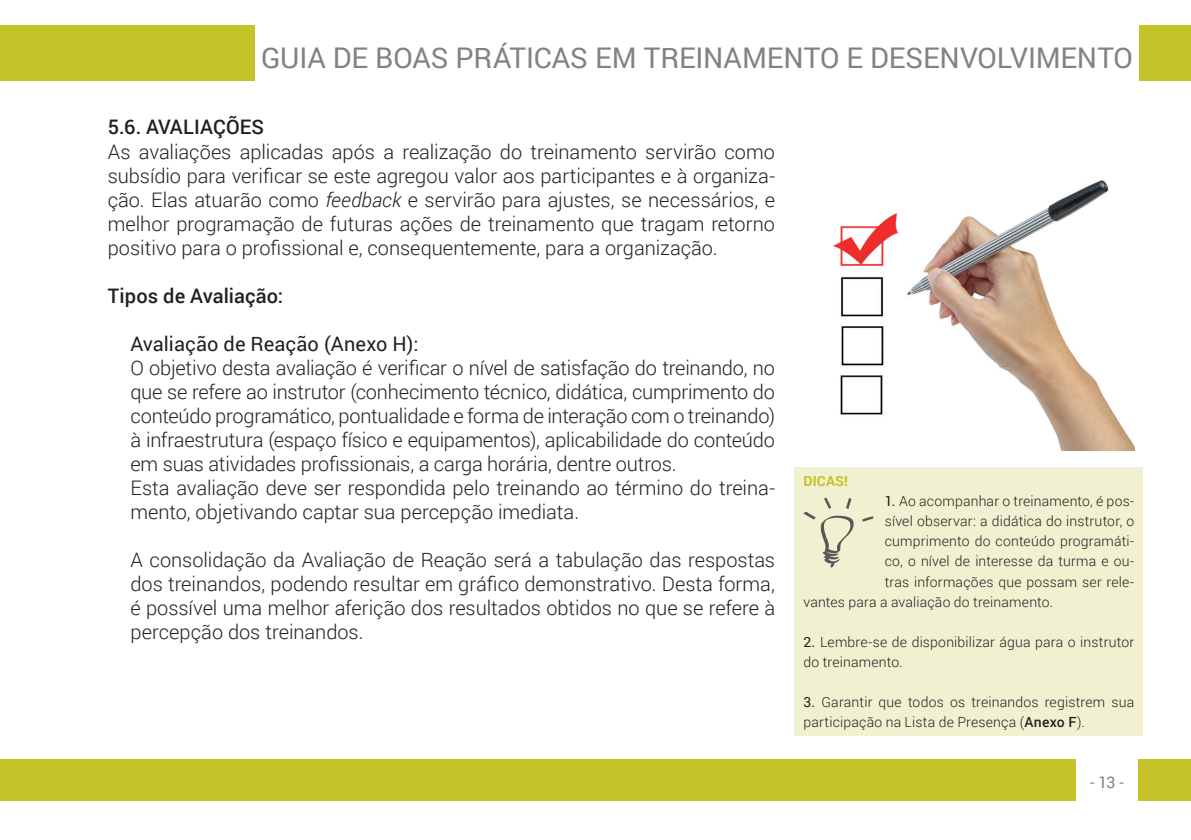
<style>
.page{position:relative;width:1191px;height:840px;background:#fff}
.page>*{position:absolute;margin:0;border:0;box-sizing:border-box;transform-origin:0 0}
.t1{font:28.4px "Roboto";letter-spacing:-.005em;color:#808285}
.t2{font:300 20px/24px "Roboto";letter-spacing:-.01em;color:#231f20;text-align:justify}
.t3{font:500 20px "Roboto";letter-spacing:.005em;color:#231f20}
.t4{font:20px "Roboto";letter-spacing:.005em;color:#231f20}
.t5{font:16px "Roboto";color:#808285}
.t6{font:300 14px/20px "Roboto";letter-spacing:.015em;color:#231f20}
.t7{font:700 14px "Roboto";letter-spacing:.01em;color:#c4c327}
.s1{font-style:italic}
.s2{font-weight:400}
.s3{font-weight:500}
</style>
<div class="page">
<div style="left:0;top:758px;width:1076px;height:41px;background:#c4c327"></div>
<div style="left:1138px;top:758px;width:53px;height:41px;background:#c4c327"></div>
<div style="left:0;top:26px;width:255px;height:55px;background:#c4c327"></div>
<div style="left:1139px;top:26px;width:52px;height:55px;background:#c4c327"></div>
<div style="left:794px;top:467px;width:348px;height:269px;background:#f1f1d2"></div>
<img style="left:833px;top:180px;width:301px;height:270px">
<svg style="left:803px;top:497px;width:51px;height:70px"></svg>
<svg style="left:862px;top:516px;width:11px;height:5px"></svg>
<h1 class="t1" style="left:261px;top:38px;width:873px">GUIA DE BOAS PRÁTICAS EM TREINAMENTO E DESENVOLVIMENTO</h1>
<p class="t3" style="left:108px;top:113px;width:158px">5.6. AVALIAÇÕES</p>
<p class="t2" style="left:108px;top:139px;width:669px">As avaliações aplicadas após a realização do treinamento servirão como subsídio para verificar se este agregou valor aos participantes e à organiza&shy;ção. Elas atuarão como <span class="s1">feedback</span> e servirão para ajustes, se necessários, e melhor programação de futuras ações de treinamento que tragam retorno positivo para o profissional e, consequentemente, para a organização.</p>
<p class="t3" style="left:108px;top:281px;width:177px">Tipos de Avaliação:</p>
<p class="t4" style="left:130px;top:329px;width:289px">Avaliação de Reação (Anexo H):</p>
<p class="t2" style="left:130px;top:355px;width:646px;text-align:left">O objetivo desta avaliação é verificar o nível de satisfação do treinando, no que se refere ao instrutor (conhecimento técnico, didática, cumprimento do conteúdo programático, pontualidade e forma de interação com o treinando) à infraestrutura (espaço físico e equipamentos), aplicabilidade do conteúdo em suas atividades profissionais, a carga horária, dentre outros.<br>Esta avaliação deve ser respondida pelo treinando ao término do treina&shy;mento, objetivando captar sua percepção imediata.</p>
<p class="t2" style="left:130px;top:547px;width:646px">A consolidação da Avaliação de Reação será a tabulação das respostas dos treinandos, podendo resultar em gráfico demonstrativo. Desta forma, é possível uma melhor aferição dos resultados obtidos no que se refere à percepção dos treinandos.</p>
<p class="t7" style="left:803px;top:471px;width:46px">DICAS!</p>
<p class="t6" style="left:884px;top:490px;width:251px"><span class="s2">1.</span> Ao acompanhar o treinamento, é pos-</p>
<p class="t6" style="left:884px;top:510px;width:251px">sível observar: a didática do instrutor, o</p>
<p class="t6" style="left:884px;top:530px;width:251px">cumprimento do conteúdo programáti-</p>
<p class="t6" style="left:884px;top:550px;width:251px">co, o nível de interesse da turma e ou-</p>
<p class="t6" style="left:884px;top:570px;width:251px">tras informações que possam ser rele-</p>
<p class="t6" style="left:803px;top:590px;width:251px">vantes para a avaliação do treinamento.</p>
<p class="t6" style="left:803px;top:630px;width:332px"><span class="s2">2.</span> Lembre-se de disponibilizar água para o instrutor do treinamento.</p>
<p class="t6" style="left:803px;top:690px;width:332px"><span class="s2">3.</span> Garantir que todos os treinandos registrem sua participação na Lista de Presença (<span class="s3">Anexo F</span>).</p>
<p class="t5" style="left:1090px;top:770px;width:35px">- 13 -</p>
</div>
